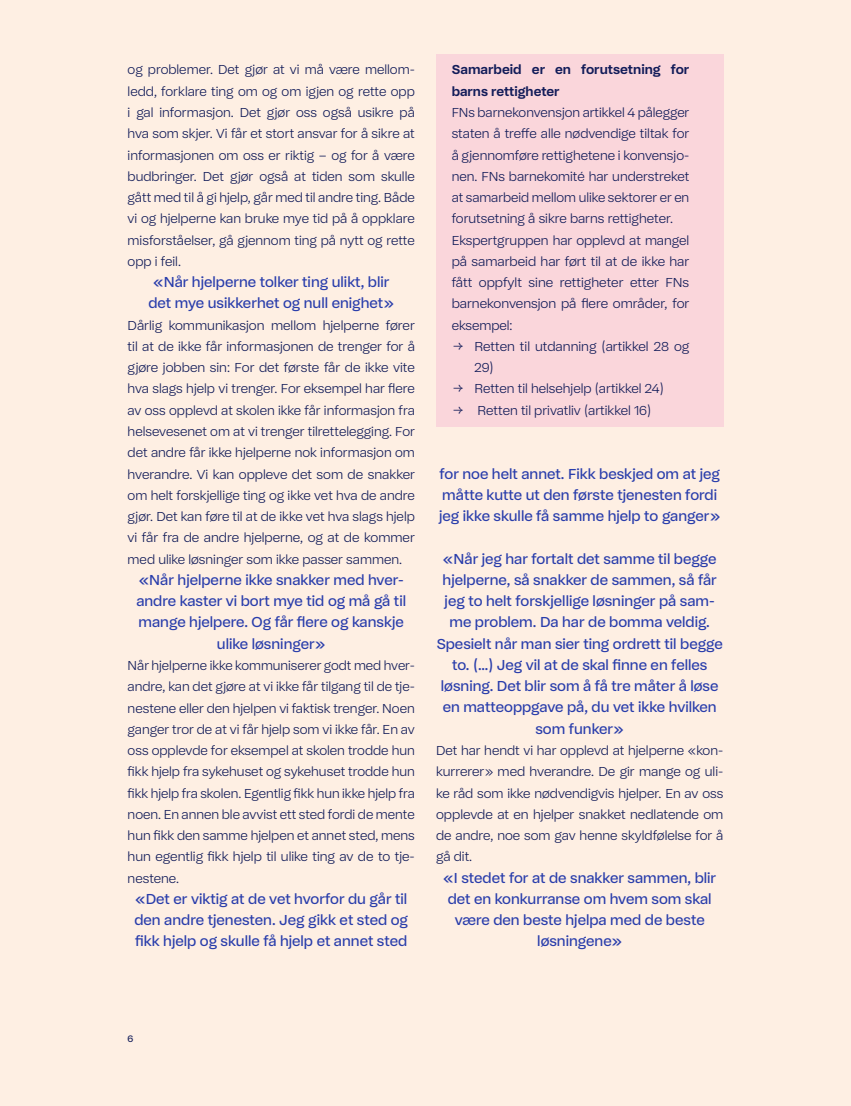
<style>
.page{position:relative;width:851px;height:1106px;background:#fff}
.page>*{position:absolute;margin:0;border:0;box-sizing:border-box;transform-origin:0 0}
.t1{font:15px/21.3px "Barneombudet";color:#293dab;text-align:center}
.t2{font:300 13.5px/21.3px "Barneombudet";color:#121c59;text-align:justify}
.t3{font:700 13.5px/21.3px "Barneombudet";color:#121c59}
.t4{font:9.75px "Barneombudet";color:#121c59}
</style>
<div class="page">
<div style="left:0;top:0;width:850px;height:1106px;background:#feefe3"></div>
<div style="left:436px;top:55px;width:287px;height:53px;background:#fad6db"></div>
<div style="left:436px;top:97px;width:287px;height:138px;background:#fad6db"></div>
<div style="left:436px;top:225px;width:287px;height:116px;background:#fad6db"></div>
<div style="left:436px;top:331px;width:287px;height:53px;background:#fad6db"></div>
<div style="left:436px;top:373px;width:287px;height:32px;background:#fad6db"></div>
<div style="left:436px;top:395px;width:287px;height:31px;background:#fad6db"></div>
<p class="t2" style="left:128px;top:59px;width:289px">og problemer. Det gjør at vi må være mellom&shy;ledd, forklare ting om og om igjen og rette opp i gal informasjon. Det gjør oss også usikre på hva som skjer. Vi får et stort ansvar for å sikre at informasjonen om oss er riktig – og for å være budbringer. Det gjør også at tiden som skulle gått med til å gi hjelp, går med til andre ting. Både vi og hjelperne kan bruke mye tid på å oppklare misforståelser, gå gjennom ting på nytt og rette opp i feil.</p>
<p class="t1" style="left:148px;top:271px;width:247px">«Når hjelperne tolker ting ulikt, blir det mye usikkerhet og null enighet»</p>
<p class="t2" style="left:128px;top:314px;width:289px">Dårlig kommunikasjon mellom hjelperne fører til at de ikke får informasjonen de trenger for å gjøre jobben sin: For det første får de ikke vite hva slags hjelp vi trenger. For eksempel har flere av oss opplevd at skolen ikke får informasjon fra helsevesenet om at vi trenger tilrettelegging. For det andre får ikke hjelperne nok informasjon om hverandre. Vi kan oppleve det som de snakker om helt forskjellige ting og ikke vet hva de andre gjør. Det kan føre til at de ikke vet hva slags hjelp vi får fra de andre hjelperne, og at de kommer med ulike løsninger som ikke passer sammen.</p>
<p class="t1" style="left:136px;top:569px;width:271px">«Når hjelperne ikke snakker med hver&shy;andre kaster vi bort mye tid og må gå til mange hjelpere. Og får flere og kanskje ulike løsninger»</p>
<p class="t2" style="left:128px;top:654px;width:289px">Når hjelperne ikke kommuniserer godt med hver&shy;andre, kan det gjøre at vi ikke får tilgang til de tje&shy;nestene eller den hjelpen vi faktisk trenger. Noen ganger tror de at vi får hjelp som vi ikke får. En av oss opplevde for eksempel at skolen trodde hun fikk hjelp fra sykehuset og sykehuset trodde hun fikk hjelp fra skolen. Egentlig fikk hun ikke hjelp fra noen. En annen ble avvist ett sted fordi de mente hun fikk den samme hjelpen et annet sted, mens hun egentlig fikk hjelp til ulike ting av de to tje&shy;nestene.</p>
<p class="t1" style="left:134px;top:888px;width:275px;text-align:justify">«Det er viktig at de vet hvorfor du går til den andre tjenesten. Jeg gikk et sted og fikk hjelp og skulle få hjelp et annet sted</p>
<p class="t3" style="left:451px;top:59px;width:239px">Samarbeid er en forutsetning for barns rettigheter</p>
<p class="t2" style="left:451px;top:102px;width:239px;text-align:left">FNs barnekonvensjon artikkel 4 pålegger staten å treffe alle nødvendige tiltak for å gjennomføre rettighetene i konvensjo&shy;nen. FNs barnekomité har understreket at samarbeid mellom ulike sektorer er en forutsetning å sikre barns rettigheter.<br>Ekspertgruppen har opplevd at mangel på samarbeid har ført til at de ikke har fått oppfylt sine rettigheter etter FNs barnekonvensjon på flere områder, for eksempel:</p>
<p class="t2" style="left:474px;top:335px;width:216px;text-indent:-21px">→ Retten til utdanning (artikkel 28 og<br>29)</p>
<p class="t2" style="left:453px;top:378px;width:212px">→ Retten til helsehjelp (artikkel 24)</p>
<p class="t2" style="left:453px;top:399px;width:199px">→ Retten til privatliv (artikkel 16)</p>
<p class="t1" style="left:439px;top:462px;width:282px;text-align:left">for noe helt annet. Fikk beskjed om at jeg måtte kutte ut den første tjenesten fordi jeg ikke skulle få samme hjelp to ganger»</p>
<p class="t1" style="left:436px;top:547px;width:287px">«Når jeg har fortalt det samme til begge hjelperne, så snakker de sammen, så får jeg to helt forskjellige løsninger på sam&shy;me problem. Da har de bomma veldig.<br>Spesielt når man sier ting ordrett til begge to. (…) Jeg vil at de skal finne en felles løsning. Det blir som å få tre måter å løse en matteoppgave på, du vet ikke hvilken som funker»</p>
<p class="t2" style="left:436px;top:739px;width:289px">Det har hendt vi har opplevd at hjelperne «kon&shy;kurrerer» med hverandre. De gir mange og uli&shy;ke råd som ikke nødvendigvis hjelper. En av oss opplevde at en hjelper snakket nedlatende om de andre, noe som gav henne skyldfølelse for å gå dit.</p>
<p class="t1" style="left:443px;top:866px;width:274px">«I stedet for at de snakker sammen, blir det en konkurranse om hvem som skal være den beste hjelpa med de beste løsningene»</p>
<p class="t4" style="left:128px;top:1033px;width:7px">6</p>
</div>
